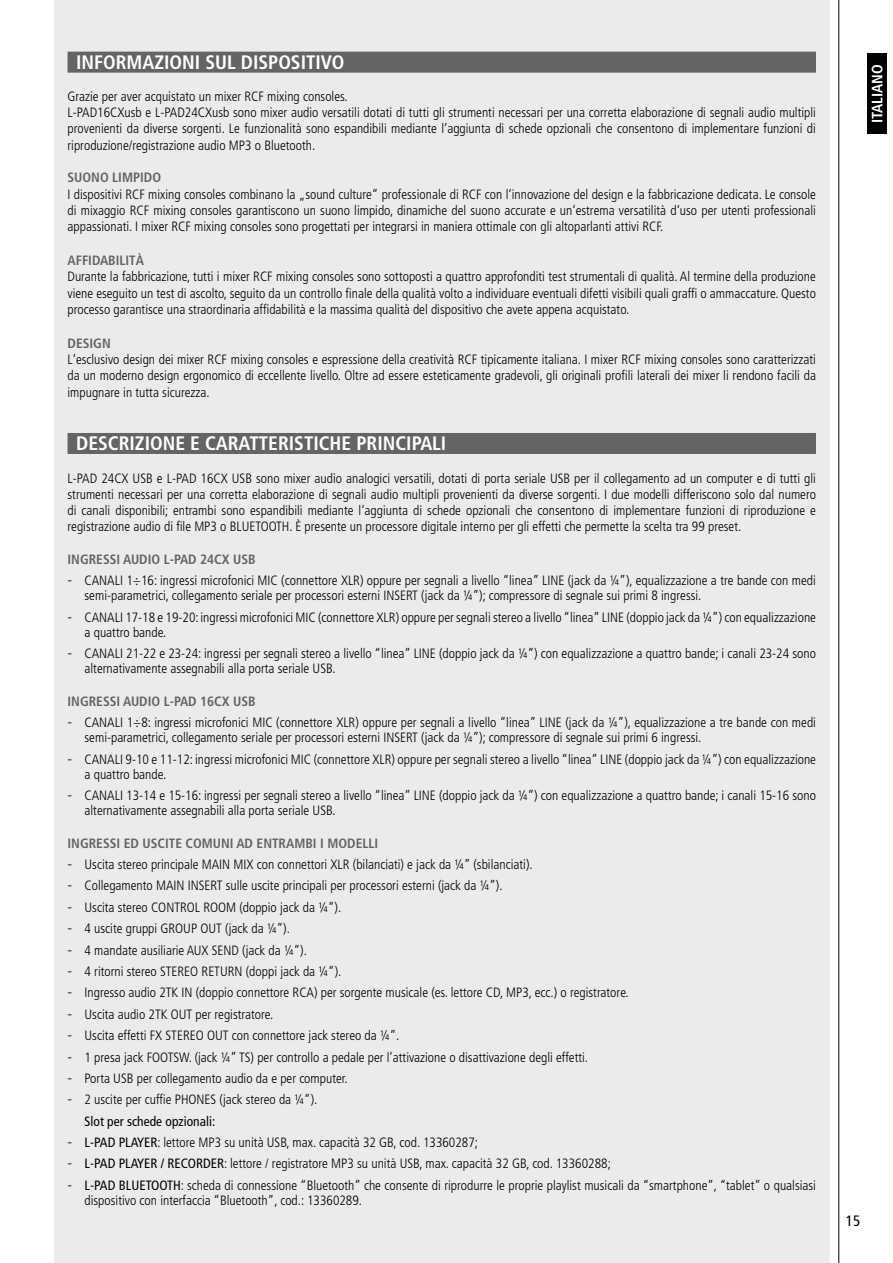
<style>
.page{position:relative;width:893px;height:1263px;background:#fff}
.page>*{position:absolute;margin:0;border:0;box-sizing:border-box;transform-origin:0 0}
.t1{font:700 condensed 19.5px "Frutiger";color:#fff}
.t2{font:700 condensed 15px "Frutiger";color:#fff}
.t3{font:condensed 15px "Frutiger";color:#000}
.t4{font:300 condensed 13.5px/16.2px "Frutiger";color:#000}
.t5{font:700 condensed 13.5px "Frutiger";color:#636466}
.s1{font-weight:700;font-size:15px;color:#636466}
.s2{font-weight:400}
</style>
<div class="page">
<div style="left:54px;top:0;width:775px;height:1263px;background:#ebebec"></div>
<hr style="left:838px;top:0;width:1px;height:1263px;background:#000">
<div style="left:68px;top:52px;width:748px;height:21px;background:#636466"></div>
<div style="left:68px;top:433px;width:748px;height:21px;background:#636466"></div>
<div style="left:867px;top:54px;width:20px;height:80px;background:#000"></div>
<h1 class="t1" style="left:76px;top:50px;width:270px">INFORMAZIONI SUL DISPOSITIVO</h1>
<p class="t4" style="left:68px;top:88px;width:750px">Grazie per aver acquistato un mixer RCF mixing consoles.<br>L-PAD16CXusb e L-PAD24CXusb sono mixer audio versatili dotati di tutti gli strumenti necessari per una corretta elaborazione di segnali audio multipli provenienti da diverse sorgenti. Le funzionalità sono espandibili mediante l‘aggiunta di schede opzionali che consentono di implementare funzioni di riproduzione/registrazione audio MP3 o Bluetooth.</p>
<p class="t5" style="left:68px;top:170px;width:95px">SUONO LIMPIDO</p>
<p class="t4" style="left:68px;top:186px;width:750px;text-align:justify">I dispositivi RCF mixing consoles combinano la „sound culture“ professionale di RCF con l‘innovazione del design e la fabbricazione dedicata. Le console di mixaggio RCF mixing consoles garantiscono un suono limpido, dinamiche del suono accurate e un‘estrema versatilità d‘uso per utenti professionali appassionati. I mixer RCF mixing consoles sono progettati per integrarsi in maniera ottimale con gli altoparlanti attivi RCF.</p>
<p class="t5" style="left:68px;top:252px;width:78px">AFFIDABILITÀ</p>
<p class="t4" style="left:68px;top:269px;width:750px;text-align:justify">Durante la fabbricazione, tutti i mixer RCF mixing consoles sono sottoposti a quattro approfonditi test strumentali di qualità. Al termine della produzione viene eseguito un test di ascolto, seguito da un controllo finale della qualità volto a individuare eventuali difetti visibili quali graffi o ammaccature. Questo processo garantisce una straordinaria affidabilità e la massima qualità del dispositivo che avete appena acquistato.</p>
<p class="t5" style="left:68px;top:335px;width:45px">DESIGN</p>
<p class="t4" style="left:68px;top:352px;width:750px;text-align:justify">L‘esclusivo design dei mixer RCF mixing consoles e espressione della creatività RCF tipicamente italiana. I mixer RCF mixing consoles sono caratterizzati da un moderno design ergonomico di eccellente livello. Oltre ad essere esteticamente gradevoli, gli originali profili laterali dei mixer li rendono facili da impugnare in tutta sicurezza.</p>
<h1 class="t1" style="left:76px;top:432px;width:372px">DESCRIZIONE E CARATTERISTICHE PRINCIPALI</h1>
<p class="t4" style="left:68px;top:470px;width:750px;text-align:justify">L-PAD 24CX USB e L-PAD 16CX USB sono mixer audio analogici versatili, dotati di porta seriale USB per il collegamento ad un computer e di tutti gli strumenti necessari per una corretta elaborazione di segnali audio multipli provenienti da diverse sorgenti. I due modelli differiscono solo dal numero di canali disponibili; entrambi sono espandibili mediante l‘aggiunta di schede opzionali che consentono di implementare funzioni di riproduzione e registrazione audio di file MP3 o BLUETOOTH. È presente un processore digitale interno per gli effetti che permette la scelta tra 99 preset.</p>
<p class="t5" style="left:68px;top:551px;width:190px">INGRESSI AUDIO L-PAD 24CX USB</p>
<p class="t4" style="left:85px;top:573px;width:733px;line-height:15px;text-indent:-17px"><span class="s1">-</span> CANALI 1÷16: ingressi microfonici MIC (connettore XLR) oppure per segnali a livello “linea” LINE (jack da ¼”), equalizzazione a tre bande con medi semi-parametrici, collegamento seriale per processori esterni INSERT (jack da ¼”); compressore di segnale sui primi 8 ingressi.</p>
<p class="t4" style="left:85px;top:610px;width:733px;line-height:15px;text-indent:-17px"><span class="s1">-</span> CANALI 17-18 e 19-20: ingressi microfonici MIC (connettore XLR) oppure per segnali stereo a livello “linea” LINE (doppio jack da ¼”) con equalizzazione a quattro bande.</p>
<p class="t4" style="left:85px;top:646px;width:733px;line-height:15px;text-indent:-17px"><span class="s1">-</span> CANALI 21-22 e 23-24: ingressi per segnali stereo a livello “linea” LINE (doppio jack da ¼”) con equalizzazione a quattro bande; i canali 23-24 sono alternativamente assegnabili alla porta seriale USB.</p>
<p class="t5" style="left:68px;top:693px;width:190px">INGRESSI AUDIO L-PAD 16CX USB</p>
<p class="t4" style="left:85px;top:715px;width:733px;line-height:15px;text-indent:-17px"><span class="s1">-</span> CANALI 1÷8: ingressi microfonici MIC (connettore XLR) oppure per segnali a livello “linea” LINE (jack da ¼”), equalizzazione a tre bande con medi semi-parametrici, collegamento seriale per processori esterni INSERT (jack da ¼”); compressore di segnale sui primi 6 ingressi.</p>
<p class="t4" style="left:85px;top:752px;width:733px;line-height:15px;text-indent:-17px"><span class="s1">-</span> CANALI 9-10 e 11-12: ingressi microfonici MIC (connettore XLR) oppure per segnali stereo a livello “linea” LINE (doppio jack da ¼”) con equalizzazione a quattro bande.</p>
<p class="t4" style="left:85px;top:788px;width:733px;line-height:15px;text-indent:-17px"><span class="s1">-</span> CANALI 13-14 e 15-16: ingressi per segnali stereo a livello “linea” LINE (doppio jack da ¼”) con equalizzazione a quattro bande; i canali 15-16 sono alternativamente assegnabili alla porta seriale USB.</p>
<p class="t5" style="left:68px;top:835px;width:312px">INGRESSI ED USCITE COMUNI AD ENTRAMBI I MODELLI</p>
<p class="t4" style="left:68px;top:856px;width:467px"><span class="s1">-</span> Uscita stereo principale MAIN MIX con connettori XLR (bilanciati) e jack da ¼” (sbilanciati).</p>
<p class="t4" style="left:68px;top:878px;width:437px"><span class="s1">-</span> Collegamento MAIN INSERT sulle uscite principali per processori esterni (jack da ¼”).</p>
<p class="t4" style="left:68px;top:899px;width:275px"><span class="s1">-</span> Uscita stereo CONTROL ROOM (doppio jack da ¼”).</p>
<p class="t4" style="left:68px;top:921px;width:224px"><span class="s1">-</span> 4 uscite gruppi GROUP OUT (jack da ¼”).</p>
<p class="t4" style="left:68px;top:942px;width:241px"><span class="s1">-</span> 4 mandate ausiliarie AUX SEND (jack da ¼”).</p>
<p class="t4" style="left:68px;top:963px;width:275px"><span class="s1">-</span> 4 ritorni stereo STEREO RETURN (doppi jack da ¼”).</p>
<p class="t4" style="left:68px;top:985px;width:563px"><span class="s1">-</span> Ingresso audio 2TK IN (doppio connettore RCA) per sorgente musicale (es. lettore CD, MP3, ecc.) o registratore.</p>
<p class="t4" style="left:68px;top:1006px;width:207px"><span class="s1">-</span> Uscita audio 2TK OUT per registratore.</p>
<p class="t4" style="left:68px;top:1027px;width:333px"><span class="s1">-</span> Uscita effetti FX STEREO OUT con connettore jack stereo da ¼”.</p>
<p class="t4" style="left:68px;top:1049px;width:522px"><span class="s1">-</span> 1 presa jack FOOTSW. (jack ¼” TS) per controllo a pedale per l’attivazione o disattivazione degli effetti.</p>
<p class="t4" style="left:68px;top:1070px;width:282px"><span class="s1">-</span> Porta USB per collegamento audio da e per computer.</p>
<p class="t4" style="left:85px;top:1089px;width:234px;line-height:21.5px;text-indent:-17px"><span class="s1">-</span> 2 uscite per cuffie PHONES (jack stereo da ¼”).<br><span class="s2">Slot per schede opzionali:</span></p>
<p class="t4" style="left:68px;top:1134px;width:412px"><span class="s1">-</span> <span class="s2">L-PAD PLAYER</span>: lettore MP3 su unità USB, max. capacità 32 GB, cod. 13360287;</p>
<p class="t4" style="left:68px;top:1156px;width:545px"><span class="s1">-</span> <span class="s2">L-PAD PLAYER / RECORDER</span>: lettore / registratore MP3 su unità USB, max. capacità 32 GB, cod. 13360288;</p>
<p class="t4" style="left:85px;top:1178px;width:733px;line-height:15px;text-indent:-17px"><span class="s1">-</span> <span class="s2">L-PAD BLUETOOTH</span>: scheda di connessione “Bluetooth” che consente di riprodurre le proprie playlist musicali da “smartphone”, “tablet” o qualsiasi dispositivo con interfaccia “Bluetooth”, cod.: 13360289.</p>
<p class="t2" style="left:868px;top:123px;width:60px;rotate:-90deg">ITALIANO</p>
<p class="t3" style="left:846px;top:1211px;width:16px">15</p>
</div>
